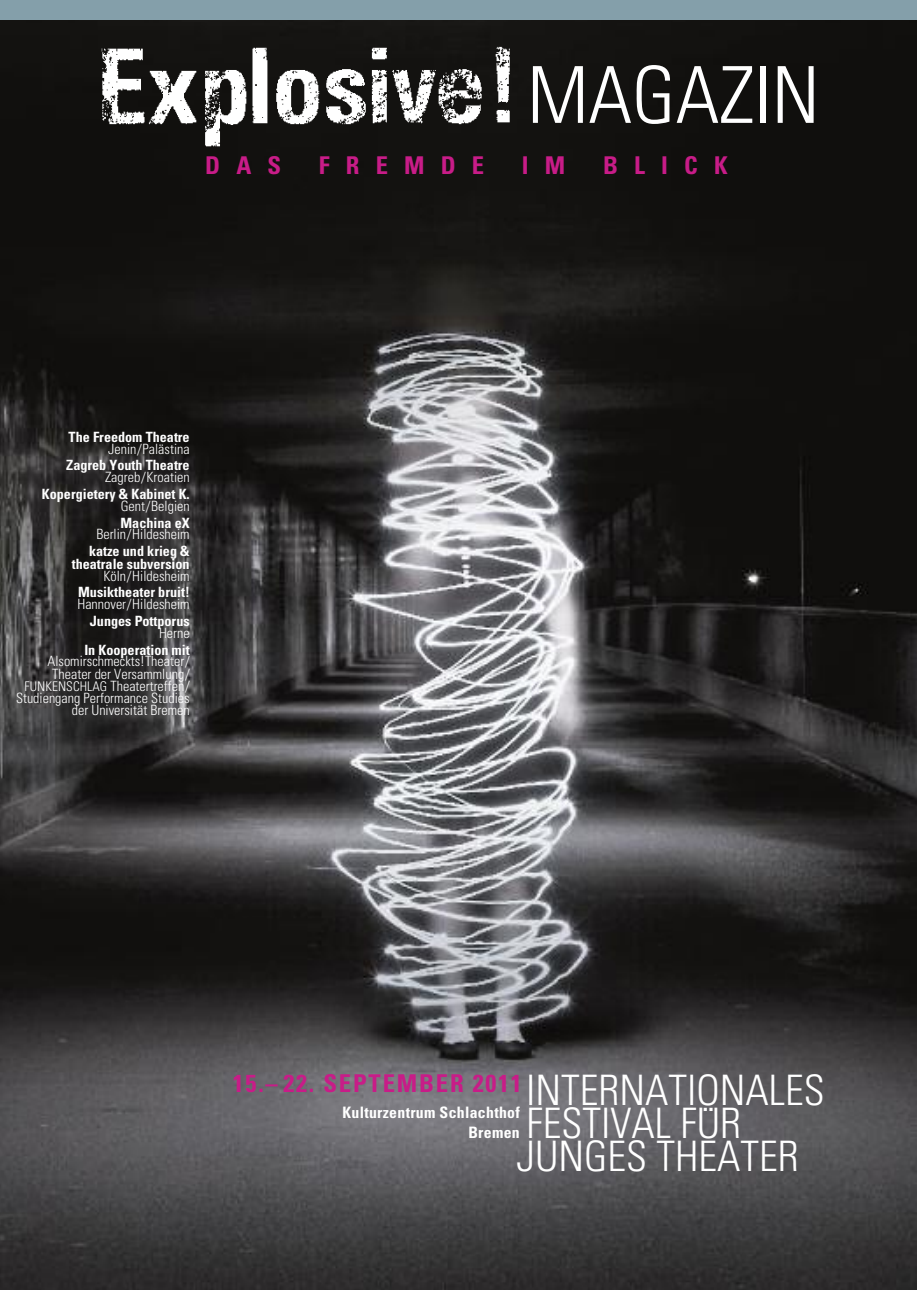
<style>
.page{position:relative;width:917px;height:1290px;background:#fff}
.page>*{position:absolute;margin:0;border:0;box-sizing:border-box;transform-origin:0 0}
.t1{font:78.58px "Univer Con Lig";color:#fff}
.t2{font:42px/33.2px "Univer Con Lig";color:#fff}
.t3{font:24.5px "Univer Con Bol";letter-spacing:.075em;color:#c81c88}
.t4{font:15.75px/19.9px "Univer Con Bol";letter-spacing:.02em;color:#fff;text-align:right}
.t5{font:14.17px/12.2px "Univer Con Lig";color:#fff;text-align:right}
.t6{font:14.17px/12.6px "Univer Con Bol";color:#fff;text-align:right}
.s1{font-size:13.3px}
</style>
<div class="page">
<img style="left:0;top:20px;width:916px;height:1270px">
<div style="left:0;top:0;width:916px;height:20px;background:#849faa"></div>
<img style="left:99px;top:47px;width:416px;height:102px">
<h1 class="t1" style="left:527px;top:50px;width:294px">MAGAZIN</h1>
<h3 class="t3" style="left:205px;top:151px;width:77px">DAS</h3>
<h3 class="t3" style="left:319px;top:151px;width:167px">FREMDE</h3>
<h3 class="t3" style="left:522px;top:151px;width:45px">I M</h3>
<h3 class="t3" style="left:603px;top:151px;width:126px">BLICK</h3>
<p class="t6" style="left:69px;top:430px;width:123px">The Freedom Theatre</p>
<p class="t5" style="left:108px;top:442px;width:83px">Jenin/Palästina</p>
<p class="t6" style="left:66px;top:459px;width:125px">Zagreb Youth Theatre</p>
<p class="t5" style="left:105px;top:471px;width:86px">Zagreb/Kroatien</p>
<p class="t6" style="left:42px;top:488px;width:149px">Kopergietery &amp; Kabinet K.</p>
<p class="t5" style="left:121px;top:500px;width:70px">Gent/Belgien</p>
<p class="t6" style="left:120px;top:516px;width:71px">Machina eX</p>
<p class="t5" style="left:96px;top:528px;width:95px">Berlin/Hildesheim</p>
<p class="t6" style="left:72px;top:545px;width:119px">katze und krieg &amp; theatrale subversion</p>
<p class="t5" style="left:103px;top:569px;width:88px">Köln/Hildesheim</p>
<p class="t6" style="left:78px;top:586px;width:113px">Musiktheater bruit!</p>
<p class="t5" style="left:77px;top:598px;width:114px">Hannover/Hildesheim</p>
<p class="t6" style="left:90px;top:615px;width:101px">Junges Pottporus</p>
<p class="t5" style="left:159px;top:627px;width:32px">Herne</p>
<p class="t6" style="left:84px;top:643px;width:107px">In Kooperation mit</p>
<p class="t5" style="left:16px;top:655px;width:175px">Alsomirschmeckts!Theater/<br>Theater der Versammlung/<br><span class="s1">FUNKENSCHLAG</span> Theatertreffen/<br>Studiengang Performance Studies der Universität Bremen</p>
<h2 class="t2" style="left:516px;top:1073px;width:310px">INTERNATIONALES<br>FESTIVAL FUR<br>JUNGES THEATER</h2>
<h3 class="t3" style="left:233px;top:1069px;width:290px">15.– 22. SEPTEMBER 2011</h3>
<p class="t4" style="left:342px;top:1102px;width:179px">Kulturzentrum Schlachthof<br>Bremen</p>
<h2 class="t2" style="left:700px;top:1080px;width:16px">..</h2>
</div>
